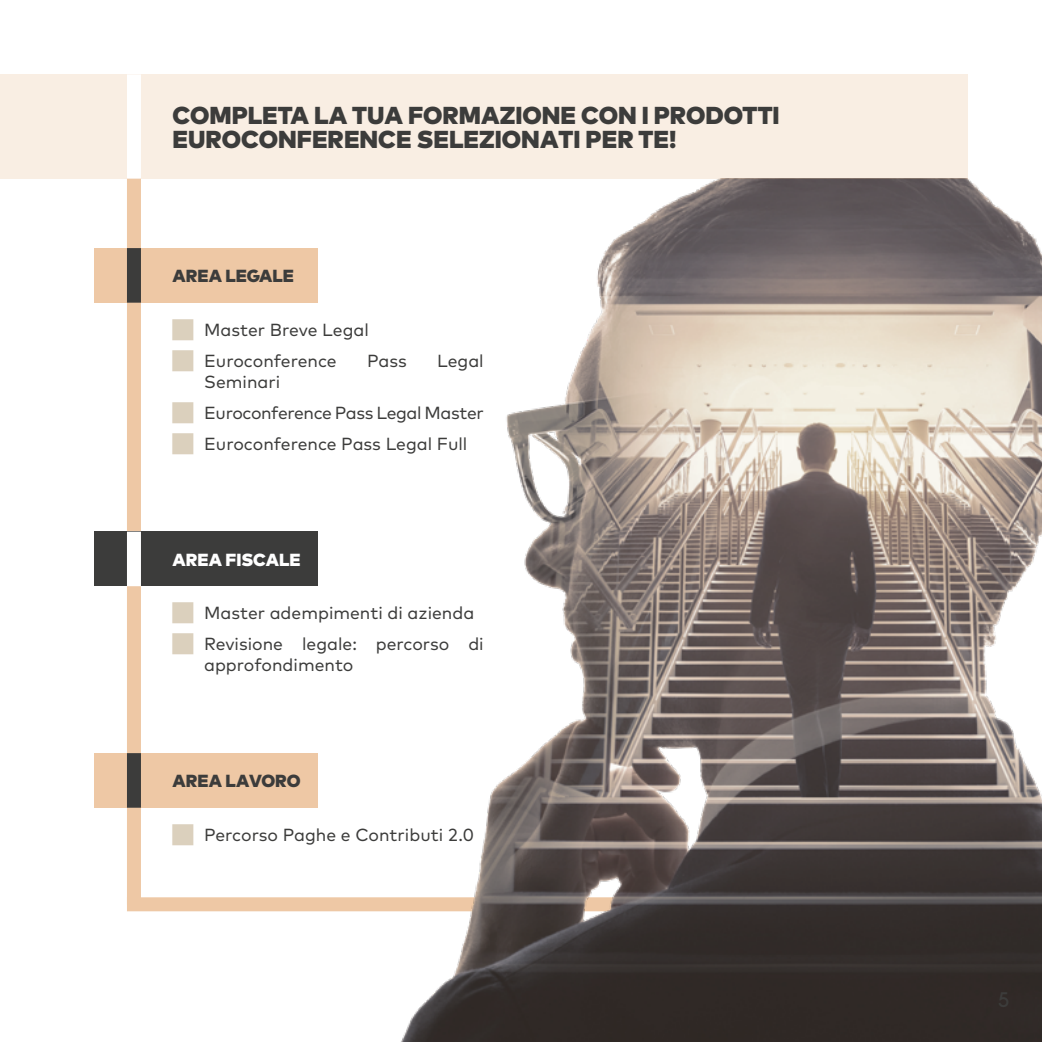
<style>
.page{position:relative;width:1042px;height:1042px;background:#fff}
.page>*{position:absolute;margin:0;border:0;box-sizing:border-box;transform-origin:0 0}
.t1{font:900 24.5px/24.5px "Mark";color:#3c3c3b}
.t2{font:17.5px/31px "Mark";color:#3c3c3b}
.t3{font:17.5px/31px "Mark";letter-spacing:-.02em;color:#3c3c3b}
.t4{font:900 17.5px "Mark";color:#3c3c3b}
.t5{font:900 17.5px "Mark";color:#fff}
</style>
<div class="page">
<img style="left:33px;top:178px;width:1009px;height:864px">
<div style="left:0;top:74px;width:967px;height:104px;background:#f9eee3"></div>
<div style="left:127px;top:74px;width:14px;height:104px;background:#fff"></div>
<div style="left:94px;top:532px;width:223px;height:54px;background:#3c3c3b"></div>
<div style="left:127px;top:532px;width:14px;height:54px;background:#fff"></div>
<div style="left:94px;top:248px;width:223px;height:55px;background:#eec8a5"></div>
<div style="left:127px;top:248px;width:14px;height:55px;background:#3c3c3b"></div>
<div style="left:94px;top:753px;width:223px;height:55px;background:#eec8a5"></div>
<div style="left:127px;top:753px;width:14px;height:55px;background:#3c3c3b"></div>
<svg style="left:173px;top:602px;width:21px;height:21px"></svg>
<svg style="left:173px;top:633px;width:21px;height:21px"></svg>
<svg style="left:173px;top:319px;width:21px;height:21px"></svg>
<svg style="left:173px;top:350px;width:21px;height:21px"></svg>
<svg style="left:173px;top:402px;width:21px;height:21px"></svg>
<svg style="left:173px;top:433px;width:21px;height:21px"></svg>
<svg style="left:173px;top:824px;width:21px;height:21px"></svg>
<h1 class="t1" style="left:173px;top:102px;width:608px">COMPLETA LA TUA FORMAZIONE CON I PRODOTTI<br>EUROCONFERENCE SELEZIONATI PER TE!</h1>
<p class="t4" style="left:173px;top:264px;width:123px">AREA LEGALE</p>
<p class="t2" style="left:204px;top:314px;width:166px">Master Breve Legal<br>Euroconference</p>
<p class="t2" style="left:367px;top:345px;width:41px">Pass</p>
<p class="t2" style="left:437px;top:345px;width:48px">Legal</p>
<p class="t3" style="left:204px;top:366px;width:281px">Seminari<br>Euroconference Pass Legal Master<br>Euroconference Pass Legal Full</p>
<p class="t5" style="left:173px;top:548px;width:129px">AREA FISCALE</p>
<p class="t2" style="left:204px;top:597px;width:281px">Master adempimenti di azienda<br>Revisione legale: percorso di</p>
<p class="t2" style="left:204px;top:649px;width:151px">approfondimento</p>
<p class="t4" style="left:173px;top:769px;width:130px">AREA LAVORO</p>
<p class="t2" style="left:204px;top:819px;width:271px">Percorso Paghe e Contributi 2.0</p>
</div>
